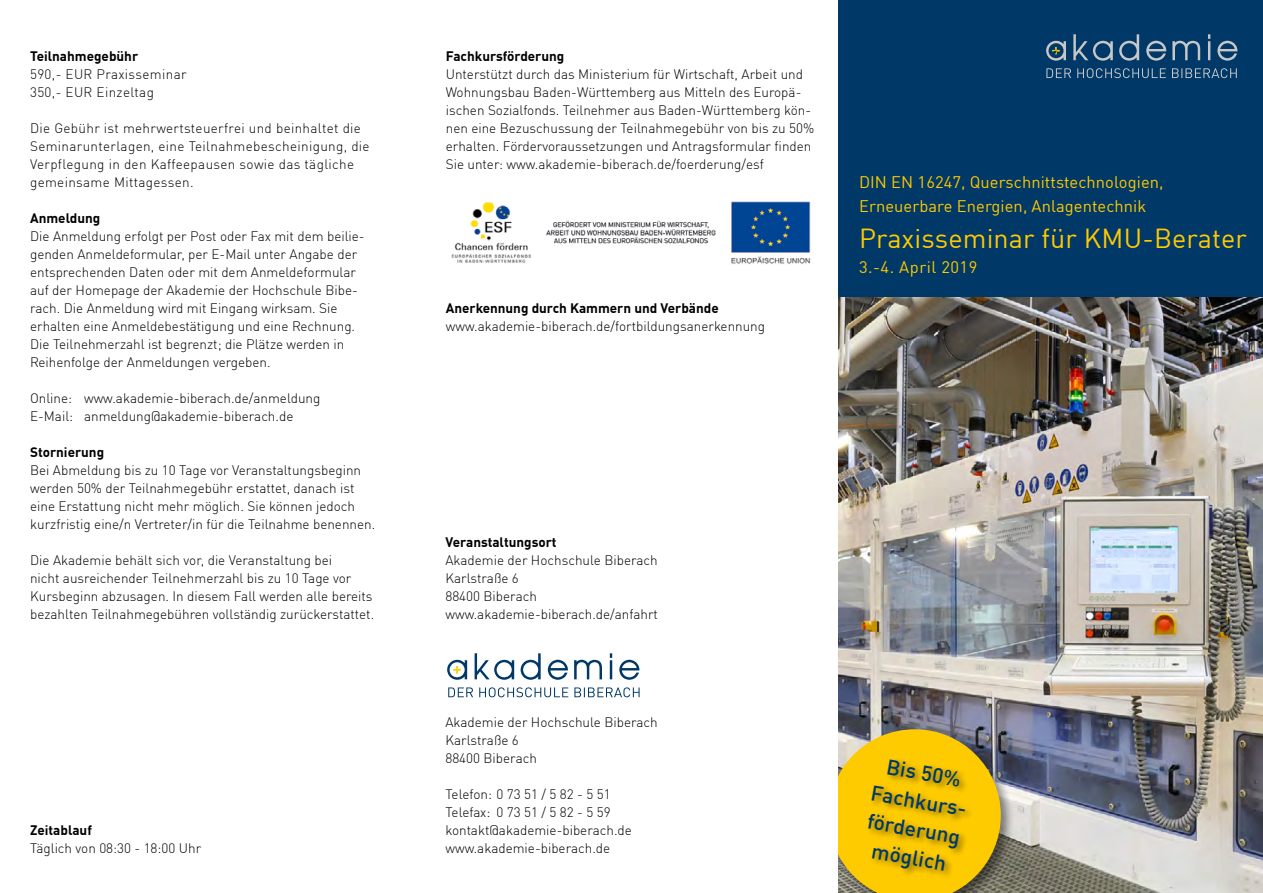
<style>
.page{position:relative;width:1263px;height:893px;background:#fff}
.page>*{position:absolute;margin:0;border:0;box-sizing:border-box;transform-origin:0 0}
.t1{font:27px "DIN";letter-spacing:.005em;color:#feca00}
.t2{font:500 21px/28.5px "DIN";color:#003867;text-align:center}
.t3{font:16.5px/24px "DIN";letter-spacing:.005em;color:#feca00}
.t4{font:16.5px "DIN";letter-spacing:.03em;color:#feca00}
.t5{font:300 13.5px/18px "DIN";color:#000}
.t6{font:300 13.5px/18px "DIN";letter-spacing:.025em;color:#000}
.t7{font:700 13.5px "DIN";color:#000}
</style>
<div class="page">
<div style="left:838px;top:0;width:425px;height:298px;background:#003867"></div>
<svg style="left:1046px;top:41px;width:20px;height:20px"></svg>
<svg style="left:1046px;top:68px;width:191px;height:10px"></svg>
<svg style="left:1073px;top:34px;width:164px;height:27px"></svg>
<svg style="left:447px;top:660px;width:20px;height:20px"></svg>
<svg style="left:448px;top:687px;width:191px;height:10px"></svg>
<svg style="left:475px;top:653px;width:164px;height:27px"></svg>
<img style="left:838px;top:298px;width:425px;height:595px">
<div style="left:826px;top:727px;width:189px;height:166px;background:#000;opacity:.45"></div>
<svg style="left:838px;top:729px;width:163px;height:164px;background:#d3af26"></svg>
<div style="left:866px;top:757px;width:107px;height:122px;background:#000;opacity:.45"></div>
<div style="left:815px;top:0;width:23px;height:893px;background:#fff"></div>
<img style="left:451px;top:201px;width:360px;height:63px">
<p class="t7" style="left:30px;top:48px;width:110px">Teilnahmegebühr</p>
<p class="t6" style="left:30px;top:65px;width:158px">590,- EUR Praxisseminar<br>350,- EUR Einzeltag</p>
<p class="t6" style="left:30px;top:119px;width:341px">Die Gebühr ist mehrwertsteuerfrei und beinhaltet die Seminarunterlagen, eine Teilnahmebescheinigung, die Verpflegung in den Kaffeepausen sowie das tägliche gemeinsame Mittagessen.</p>
<p class="t7" style="left:30px;top:210px;width:72px">Anmeldung</p>
<p class="t5" style="left:30px;top:227px;width:336px">Die Anmeldung erfolgt per Post oder Fax mit dem beilie&shy;genden Anmeldeformular, per E-Mail unter Angabe der entsprechenden Daten oder mit dem Anmeldeformular auf der Homepage der Akademie der Hochschule Bibe&shy;rach. Die Anmeldung wird mit Eingang wirksam. Sie erhalten eine Anmeldebestätigung und eine Rechnung.<br>Die Teilnehmerzahl ist begrenzt; die Plätze werden in Reihenfolge der Anmeldungen vergeben.</p>
<p class="t5" style="left:30px;top:389px;width:292px">Online: www.akademie-biberach.de/anmeldung<br>E-Mail: anmeldung@akademie-biberach.de</p>
<p class="t7" style="left:30px;top:444px;width:76px">Stornierung</p>
<p class="t5" style="left:30px;top:461px;width:347px">Bei Abmeldung bis zu 10 Tage vor Veranstaltungsbeginn werden 50% der Teilnahmegebühr erstattet, danach ist eine Erstattung nicht mehr möglich. Sie können jedoch kurzfristig eine/n Vertreter/in für die Teilnahme benennen.</p>
<p class="t5" style="left:30px;top:551px;width:346px">Die Akademie behält sich vor, die Veranstaltung bei<br>nicht ausreichender Teilnehmerzahl bis zu 10 Tage vor Kursbeginn abzusagen. In diesem Fall werden alle bereits bezahlten Teilnahmegebühren vollständig zurückerstattet.</p>
<p class="t7" style="left:30px;top:822px;width:63px">Zeitablauf</p>
<p class="t5" style="left:30px;top:839px;width:173px">Täglich von 08:30 - 18:00 Uhr</p>
<p class="t7" style="left:446px;top:47px;width:120px">Fachkursförderung</p>
<p class="t5" style="left:446px;top:65px;width:370px">Unterstützt durch das Ministerium für Wirtschaft, Arbeit und Wohnungsbau Baden-Württemberg aus Mitteln des Europä&shy;ischen Sozialfonds. Teilnehmer aus Baden-Württemberg kön&shy;nen eine Bezuschussung der Teilnahmegebühr von bis zu 50% erhalten. Fördervoraussetzungen und Antragsformular finden Sie unter: www.akademie-biberach.de/foerderung/esf</p>
<p class="t7" style="left:446px;top:299px;width:274px">Anerkennung durch Kammern und Verbände</p>
<p class="t5" style="left:446px;top:317px;width:321px">www.akademie-biberach.de/fortbildungsanerkennung</p>
<p class="t3" style="left:859px;top:169px;width:306px">DIN EN 16247, Querschnittstechnologien,<br>Erneuerbare Energien, Anlagentechnik</p>
<h1 class="t1" style="left:859px;top:221px;width:389px">Praxisseminar für KMU-Berater</h1>
<p class="t4" style="left:859px;top:257px;width:120px">3.-4. April 2019</p>
<p class="t7" style="left:445px;top:533px;width:113px">Veranstaltungsort</p>
<p class="t5" style="left:445px;top:551px;width:214px">Akademie der Hochschule Biberach<br>Karlstraße 6<br>88400 Biberach www.akademie-biberach.de/anfahrt</p>
<p class="t5" style="left:445px;top:713px;width:214px">Akademie der Hochschule Biberach<br>Karlstraße 6<br>88400 Biberach</p>
<p class="t5" style="left:445px;top:785px;width:188px">Telefon: 0 73 51 / 5 82 - 5 51<br>Telefax: 0 73 51 / 5 82 - 5 59 kontakt@akademie-biberach.de www.akademie-biberach.de</p>
<h2 class="t2" style="left:879px;top:750px;width:100px;rotate:10deg">Bis 50%<br>Fachkurs&shy;förderung möglich</h2>
</div>
